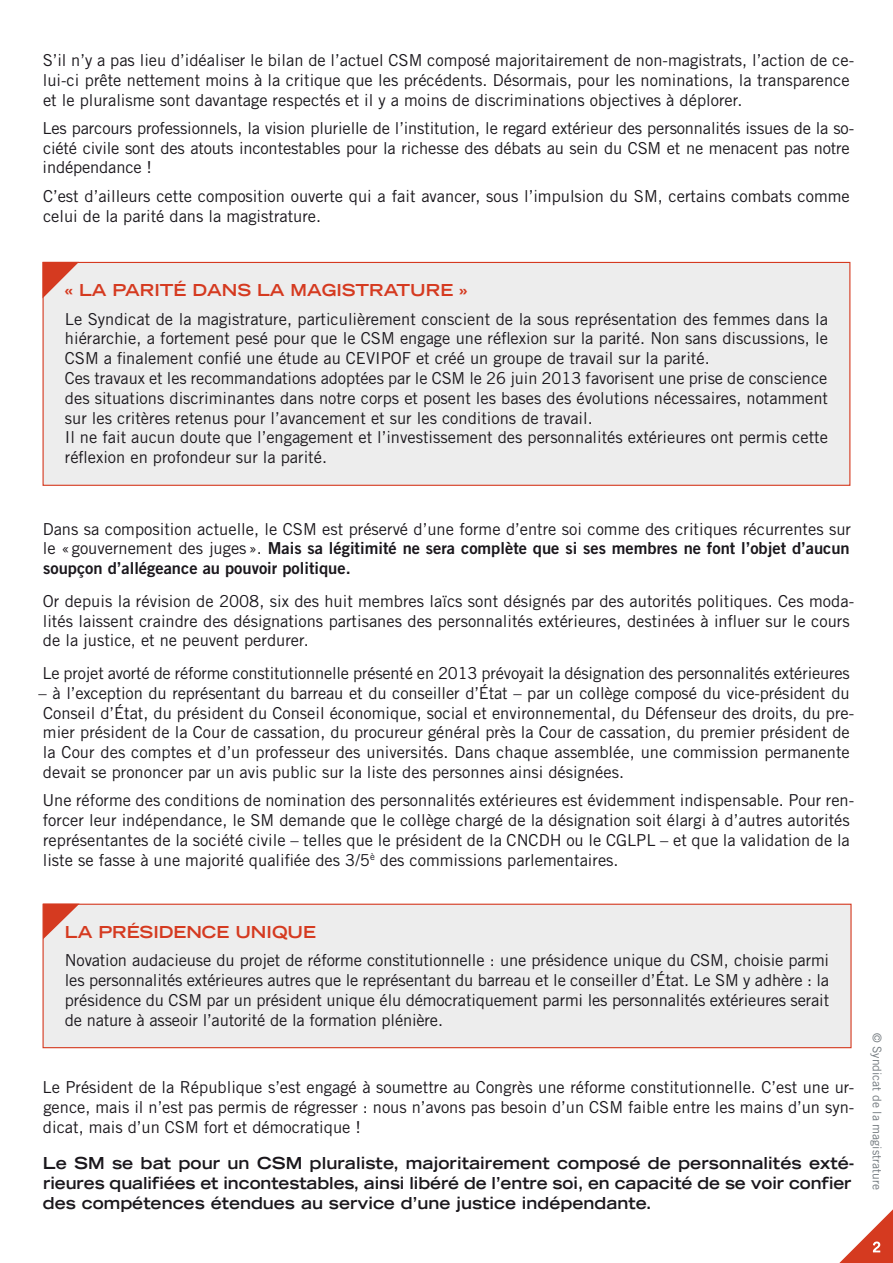
<style>
.page{position:relative;width:893px;height:1263px;background:#fff}
.page>*{position:absolute;margin:0;border:0;box-sizing:border-box;transform-origin:0 0}
.t1{font:16.5px/19.8px "Trade Gothic LT Std";color:#1a171c}
.t2{font:700 expanded 16.5px/19.8px "Trade Gothic LT Std";color:#1a171c}
.t3{font:16.5px/19.8px "Trade Gothic LT Std Bd 2";color:#1a171c}
.t4{font:700 expanded 16.5px "Trade Gothic LT Std";color:#d53a20}
.t5{font:12px "Trade Gothic LT Std";color:#71787d}
.s1{font-family:"Trade Gothic LT Std"}
</style>
<div class="page">
<svg style="left:839px;top:1209px;width:54px;height:54px"></svg>
<div style="left:43px;top:904px;width:808px;height:144px;background:#ededed"></div>
<div style="left:43px;top:904px;width:809px;height:144px;border:1px solid #d53a20"></div>
<svg style="left:43px;top:904px;width:37px;height:35px"></svg>
<div style="left:43px;top:262px;width:807px;height:223px;background:#ededed"></div>
<div style="left:43px;top:262px;width:807px;height:224px;border:1px solid #d53a20"></div>
<svg style="left:43px;top:262px;width:36px;height:36px"></svg>
<p class="t1" style="left:43px;top:50px;width:813px">S’il n’y a pas lieu d’idéaliser le bilan de l’actuel CSM composé majoritairement de non-magistrats, l’action de ce&shy;lui-ci prête nettement moins à la critique que les précédents. Désormais, pour les nominations, la transparence et le pluralisme sont davantage respectés et il y a moins de discriminations objectives à déplorer.</p>
<p class="t1" style="left:43px;top:118px;width:813px">Les parcours professionnels, la vision plurielle de l’institution, le regard extérieur des personnalités issues de la so&shy;ciété civile sont des atouts incontestables pour la richesse des débats au sein du CSM et ne menacent pas notre indépendance !</p>
<p class="t1" style="left:43px;top:186px;width:808px">C’est d’ailleurs cette composition ouverte qui a fait avancer, sous l’impulsion du SM, certains combats comme celui de la parité dans la magistrature.</p>
<p class="t4" style="left:65px;top:280px;width:172px">« La parité dans</p>
<p class="t4" style="left:257px;top:280px;width:212px">la magistrature »</p>
<p class="t1" style="left:65px;top:309px;width:765px">Le Syndicat de la magistrature, particulièrement conscient de la sous représentation des femmes dans la hiérarchie, a fortement pesé pour que le CSM engage une réflexion sur la parité. Non sans discussions, le CSM a finalement confié une étude au CEVIPOF et créé un groupe de travail sur la parité.<br>Ces travaux et les recommandations adoptées par le CSM le 26 juin 2013 favorisent une prise de conscience des situations discriminantes dans notre corps et posent les bases des évolutions nécessaires, notamment sur les critères retenus pour l’avancement et sur les conditions de travail.<br>Il ne fait aucun doute que l’engagement et l’investissement des personnalités extérieures ont permis cette réflexion en profondeur sur la parité.</p>
<p class="t1" style="left:43px;top:519px;width:810px">Dans sa composition actuelle, le CSM est préservé d’une forme d’entre soi comme des critiques récurrentes sur</p>
<p class="t3" style="left:43px;top:538px;width:808px"><span class="s1">le «gouvernement des juges ».</span> Mais sa légitimité ne sera complète que si ses membres ne font l’objet d’aucun soupçon d’allégeance au pouvoir politique.</p>
<p class="t1" style="left:43px;top:591px;width:813px">Or depuis la révision de 2008, six des huit membres laïcs sont désignés par des autorités politiques. Ces moda&shy;lités laissent craindre des désignations partisanes des personnalités extérieures, destinées à influer sur le cours de la justice, et ne peuvent perdurer.</p>
<p class="t1" style="left:43px;top:663px;width:809px">Le projet avorté de réforme constitutionnelle présenté en 2013 prévoyait la désignation des personnalités extérieures</p>
<p class="t1" style="left:39px;top:683px;width:817px">– à l’exception du représentant du barreau et du conseiller d’État – par un collège composé du vice-président du Conseil d’État, du président du Conseil économique, social et environnemental, du Défenseur des droits, du pre&shy;mier président de la Cour de cassation, du procureur général près la Cour de cassation, du premier président de la Cour des comptes et d’un professeur des universités. Dans chaque assemblée, une commission permanente devait se prononcer par un avis public sur la liste des personnes ainsi désignées.</p>
<p class="t1" style="left:42px;top:790px;width:813px">Une réforme des conditions de nomination des personnalités extérieures est évidemment indispensable. Pour ren&shy;forcer leur indépendance, le SM demande que le collège chargé de la désignation soit élargi à d’autres autorités représentantes de la société civile – telles que le président de la cncd</p>
<p class="t1" style="left:43px;top:830px;width:808px;text-indent:507px">h ou le CGLPL – et que la validation de la liste se fasse à une majorité qualifiée des 3/5<sup>è</sup> des commissions parlementaires.</p>
<p class="t4" style="left:65px;top:921px;width:253px">La prési dence unique</p>
<p class="t1" style="left:65px;top:950px;width:766px;text-align:justify">Novation audacieuse du projet de réforme constitutionnelle : une présidence unique du CSM, choisie parmi les personnalités extérieures autres que le représentant du barreau et le conseiller d’État. Le SM y adhère : la présidence du CSM par un président unique élu démocratiquement parmi les personnalités extérieures serait de nature à asseoir l’autorité de la formation plénière.</p>
<p class="t1" style="left:43px;top:1077px;width:813px;text-align:justify">Le Président de la République s’est engagé à soumettre au Congrès une réforme constitutionnelle. C’est une ur&shy;gence, mais il n’est pas permis de régresser : nous n’avons pas besoin d’un CSM faible entre les mains d’un syn&shy;dicat, mais d’un CSM fort et démocratique !</p>
<p class="t2" style="left:43px;top:1153px;width:813px">Le SM se bat pour un CSM pluraliste, majoritairement composé de personnalités exté&shy;rieures qualifiées et incontestables, ainsi libéré de l’entre soi, en capacité de se voir confier des compétences étendues au service d’une justice indépendante.</p>
<p class="t5" style="left:884px;top:1033px;width:158px;rotate:90deg">© Syndicat de la magistrature</p>
</div>
